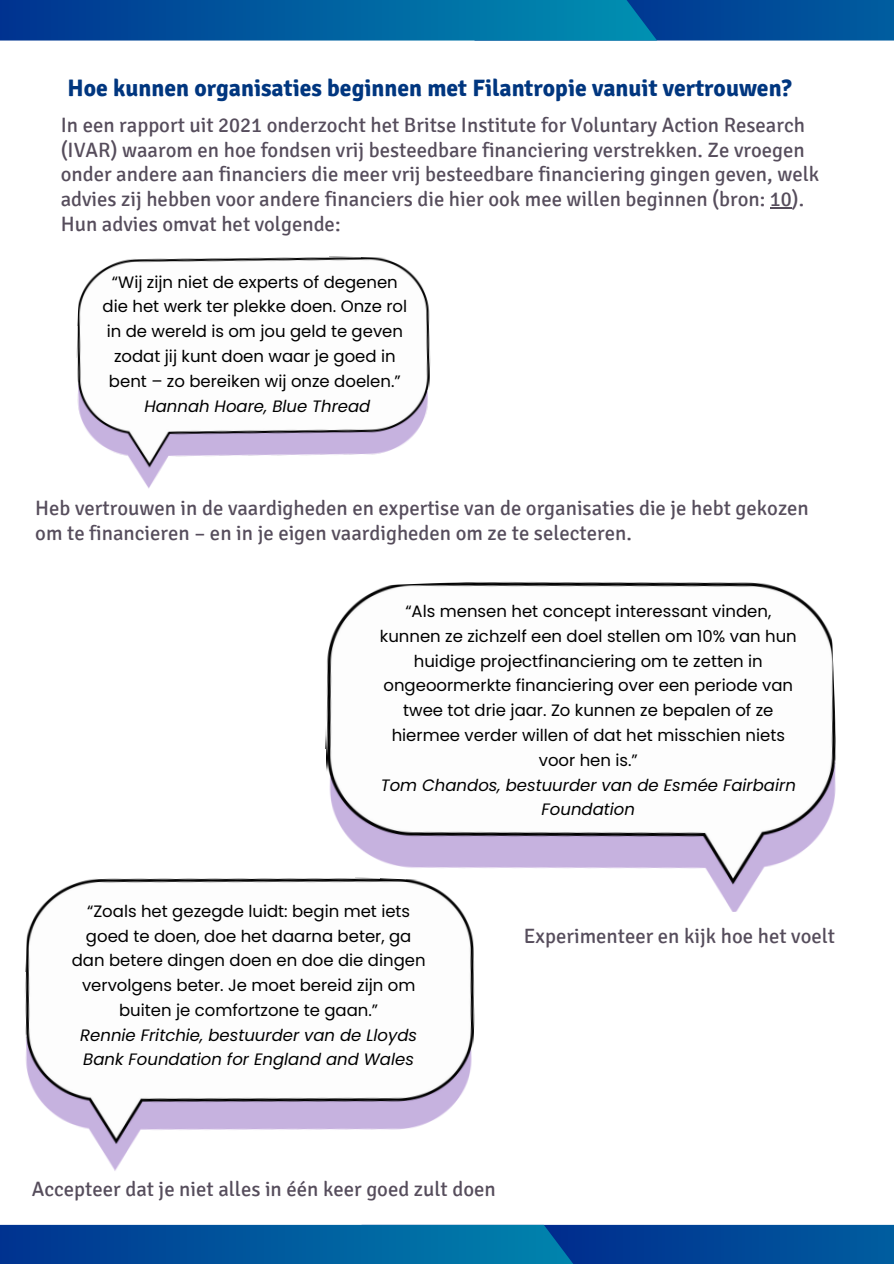
<style>
.page{position:relative;width:894px;height:1264px;background:#fff}
.page>*{position:absolute;margin:0;border:0;box-sizing:border-box;transform-origin:0 0}
.t1{font:700 23.7px "Signika";color:#00367f}
.t2{font:20.7px/24.8px "Signika";color:#564d5c}
.t3{font:16.5px/24.8px "Poppins";color:#000;text-align:center}
.t4{font:italic 16.5px/24.8px "Poppins";color:#000;text-align:center}
</style>
<div class="page">
<svg style="left:657px;top:1224px;width:236px;height:39px;background:#05509b"></svg>
<svg style="left:0;top:1224px;width:657px;height:39px;background:#05589e"></svg>
<svg style="left:657px;top:0;width:236px;height:41px;background:#024e9a"></svg>
<div style="left:0;top:0;width:657px;height:41px;background:linear-gradient(to right,#003691,#008aaf)"></div>
<svg style="left:770px;top:207px;width:21px;height:1px"></svg>
<img style="left:325px;top:581px;width:511px;height:331px">
<img style="left:25px;top:864px;width:454px;height:307px">
<img style="left:76px;top:256px;width:355px;height:233px">
<h1 class="t1" style="left:68px;top:73px;width:725px">Hoe kunnen organisaties beginnen met Filantropie vanuit vertrouwen?</h1>
<h2 class="t2" style="left:61px;top:113px;width:759px">In een rapport uit 2021 onderzocht het Britse Institute for Voluntary Action Research (IVAR) waarom en hoe fondsen vrij besteedbare financiering verstrekken. Ze vroegen onder andere aan financiers die meer vrij besteedbare financiering gingen geven, welk advies zij hebben voor andere financiers die hier ook mee willen beginnen (bron: 10).<br>Hun advies omvat het volgende:</h2>
<p class="t3" style="left:103px;top:269px;width:306px">“Wij zijn niet de experts of degenen die het werk ter plekke doen. Onze rol in de wereld is om jou geld te geven zodat jij kunt doen waar je goed in bent – zo bereiken wij onze doelen.”</p>
<p class="t4" style="left:144px;top:393px;width:227px">Hannah Hoare, Blue Thread</p>
<p class="t2" style="left:35px;top:495px;width:774px">Heb vertrouwen in de vaardigheden en expertise van de organisaties die je hebt gekozen om te financieren – en in je eigen vaardigheden om ze te selecteren.</p>
<p class="t3" style="left:380px;top:599px;width:418px">“Als mensen het concept interessant vinden, kunnen ze zichzelf een doel stellen om 10% van hun huidige projectfinanciering om te zetten in ongeoormerkte financiering over een periode van twee tot drie jaar. Zo kunnen ze bepalen of ze hiermee verder willen of dat het misschien niets voor hen is.”</p>
<p class="t4" style="left:380px;top:772px;width:416px">Tom Chandos, bestuurder van de Esmée Fairbairn<br>Foundation</p>
<p class="t3" style="left:72px;top:898px;width:355px">“Zoals het gezegde luidt: begin met iets goed te doen, doe het daarna beter, ga dan betere dingen doen en doe die dingen vervolgens beter. Je moet bereid zijn om buiten je comfortzone te gaan.”</p>
<p class="t4" style="left:80px;top:1022px;width:338px;text-align:left">Rennie Fritchie, bestuurder van de Lloyds<br>Bank Foundation for England and Wales</p>
<h2 class="t2" style="left:523px;top:923px;width:313px">Experimenteer en kijk hoe het voelt</h2>
<p class="t2" style="left:32px;top:1177px;width:465px">Accepteer dat je niet alles in één keer goed zult doen</p>
</div>
